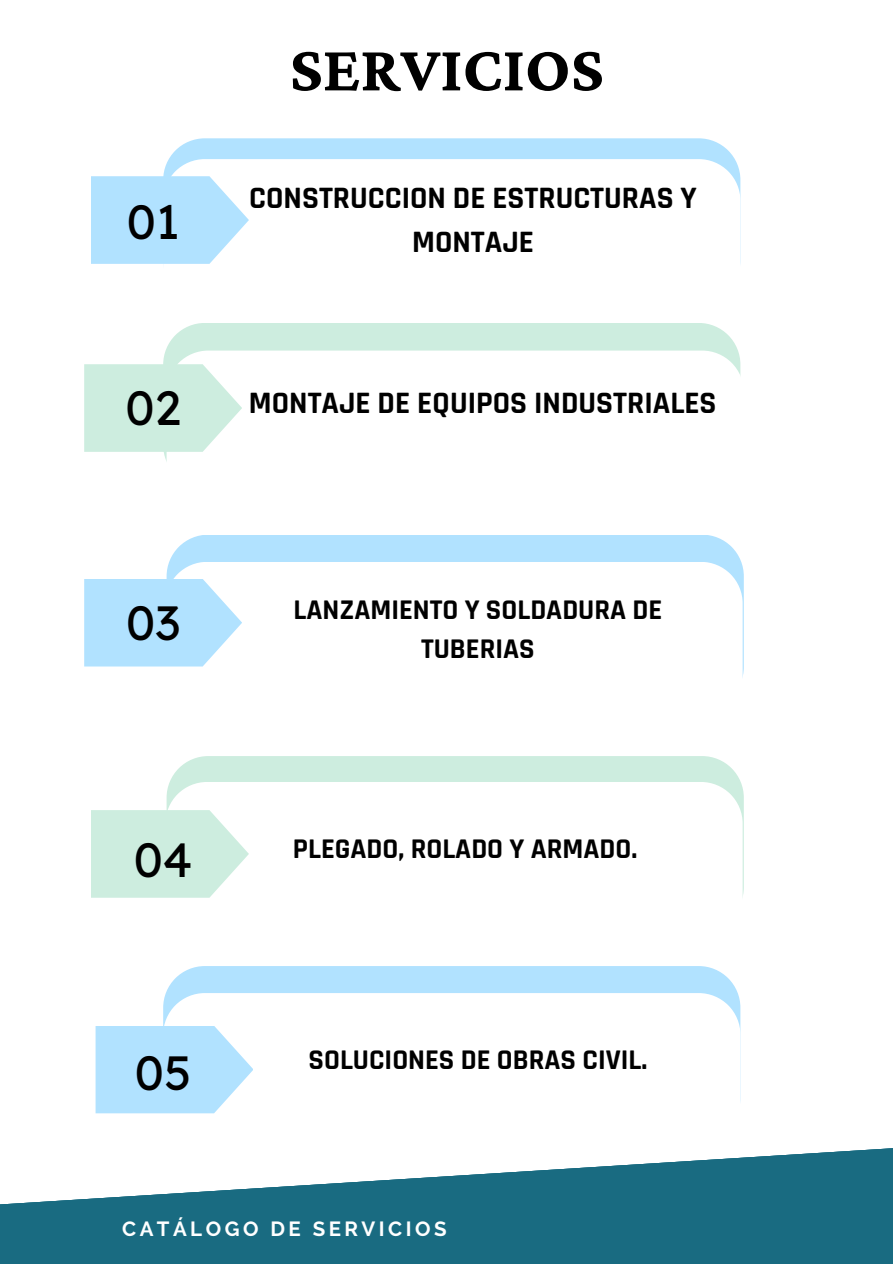
<style>
.page{position:relative;width:893px;height:1264px;background:#fff}
.page>*{position:absolute;margin:0;border:0;box-sizing:border-box;transform-origin:0 0}
.t1{font:700 66px "Crimson Pro";color:#000}
.t2{font:48px "Lexend Deca";color:#000}
.t3{font:700 31.5px/43.8px "Rajdhani";color:#000;text-align:center}
.t4{font:700 28.8px/39.3px "Rajdhani";color:#000;text-align:center}
.t5{font:700 20.4px "Raleway";letter-spacing:.17em;color:#fff}
</style>
<div class="page">
<div style="left:0;top:0;width:892px;height:1263px;background:#196b81"></div>
<div style="left:0;top:0;width:892px;height:1205px;background:#fff"></div>
<svg style="left:163px;top:138px;width:577px;height:21px;background:#b6e4ff"></svg>
<div style="left:163px;top:159px;width:577px;height:164px;background:#fff"></div>
<div style="left:163px;top:323px;width:577px;height:164px;background:#cdeddf"></div>
<div style="left:166px;top:350px;width:577px;height:164px;background:#fff"></div>
<svg style="left:166px;top:534px;width:577px;height:174px;background:#b7e4ff"></svg>
<div style="left:165px;top:562px;width:577px;height:163px;background:#fff"></div>
<div style="left:166px;top:756px;width:577px;height:172px;background:#cdeddf"></div>
<div style="left:165px;top:782px;width:577px;height:163px;background:#fff"></div>
<svg style="left:91px;top:176px;width:158px;height:88px;background:#bbe5ff"></svg>
<svg style="left:84px;top:364px;width:158px;height:88px;background:#d3efe3"></svg>
<svg style="left:84px;top:579px;width:158px;height:87px;background:#bae5ff"></svg>
<svg style="left:91px;top:810px;width:158px;height:87px;background:#d3efe2"></svg>
<div style="left:163px;top:966px;width:577px;height:27px;background:#b1e2ff"></div>
<div style="left:163px;top:993px;width:577px;height:163px;background:#fff"></div>
<svg style="left:96px;top:1025px;width:157px;height:88px;background:#bbe5ff"></svg>
<h1 class="t2" style="left:127px;top:191px;width:55px">01</h1>
<h2 class="t2" style="left:125px;top:377px;width:57px">02</h2>
<p class="t2" style="left:126px;top:592px;width:56px">03</p>
<h2 class="t1" style="left:289px;top:31px;width:315px">SERVICIOS</h2>
<p class="t3" style="left:249px;top:177px;width:449px">CONSTRUCCION DE ESTRUCTURAS Y<br>MONTAJE</p>
<h2 class="t3" style="left:249px;top:382px;width:469px">MONTAJE DE EQUIPOS INDUSTRIALES</h2>
<p class="t4" style="left:293px;top:590px;width:370px">LANZAMIENTO Y SOLDADURA DE<br>TUBERIAS</p>
<h2 class="t2" style="left:134px;top:828px;width:60px">04</h2>
<p class="t2" style="left:135px;top:1041px;width:58px">05</p>
<p class="t4" style="left:293px;top:829px;width:346px">PLEGADO, ROLADO Y ARMADO.</p>
<h2 class="t4" style="left:308px;top:1040px;width:340px">SOLUCIONES DE OBRAS CIVIL.</h2>
<p class="t5" style="left:122px;top:1216px;width:326px">CATÁLOGO DE SERVICIOS</p>
</div>
